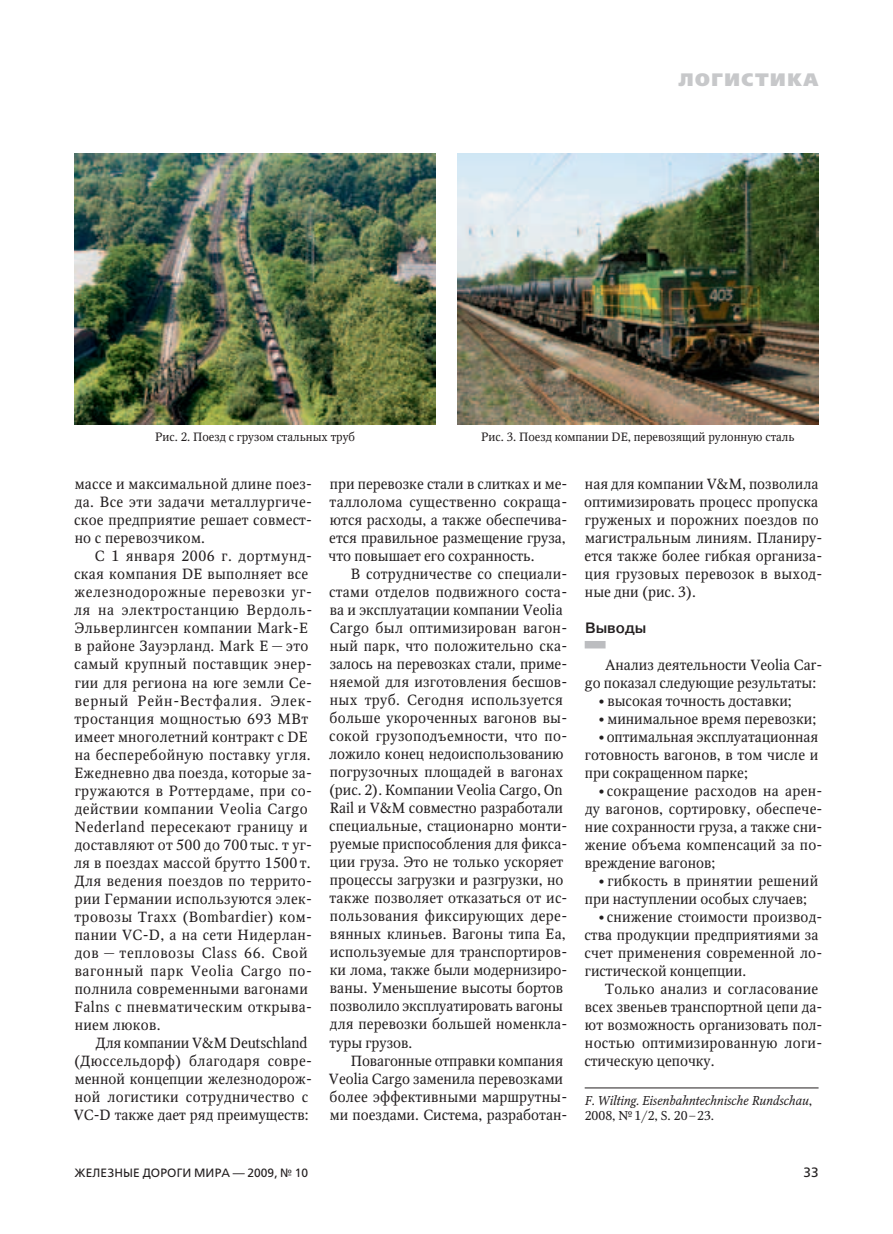
<style>
.page{position:relative;width:893px;height:1234px;background:#fff}
.page>*{position:absolute;margin:0;border:0;box-sizing:border-box;transform-origin:0 0}
.t1{font:800 18px "Free Set";letter-spacing:.09em;color:#c7c8ca}
.t2{font:500 15px "Pragmatica";color:#231f20}
.t3{font:14.7px/18px "Octava";letter-spacing:.015em;color:#231f20}
.t4{font:13.5px "Free Set";color:#231f20}
.t5{font:italic 12.75px/15px "Octava";color:#231f20}
.t6{font:12px "Octava";color:#231f20}
.t7{font:12px "Free Set";letter-spacing:.01em;color:#231f20}
.s1{font-style:normal}
</style>
<div class="page">
<div style="left:585px;top:640px;width:21px;height:8px;background:#bcbdc0"></div>
<hr style="left:585px;top:1087px;width:234px;height:1px;background:#231f20">
<img style="left:74px;top:153px;width:361px;height:271px">
<img style="left:457px;top:153px;width:361px;height:271px">
<p class="t1" style="left:678px;top:68px;width:142px">Логистика</p>
<p class="t6" style="left:155px;top:429px;width:201px">Рис. 2. Поезд с грузом стальных труб</p>
<p class="t6" style="left:481px;top:429px;width:315px">Рис. 3. Поезд компании DE, перевозящий рулонную сталь</p>
<p class="t3" style="left:74px;top:475px;width:240px;text-align:justify">массе и максимальной длине поез&shy;да. Все эти задачи металлургиче&shy;ское предприятие решает совмест&shy;но с перевозчиком.</p>
<p class="t3" style="left:74px;top:547px;width:240px;text-indent:21px">С 1 января 2006 г. дортмунд&shy;ская компания DE выполняет все железнодорожные перевозки уг&shy;ля на электростанцию Вердоль-<br>Эльверлингсен компании Mark-E в районе Зауэрланд. Mark E — это самый крупный поставщик энер&shy;гии для региона на юге земли Се&shy;верный Рейн-Вестфалия. Элек&shy;тростанция мощностью 693 МВт имеет многолетний контракт с DE на бесперебойную поставку угля.<br>Ежедневно два поезда, которые за&shy;гружаются в Роттердаме, при со&shy;действии компании Veolia Cargo<br>Nederland пересекают границу и доставляют от 500 до 700 тыс. т уг&shy;ля в поездах массой брутто 1500 т.<br>Для ведения поездов по террито&shy;рии Германии используются элек&shy;тровозы Traxx (Вombardier) ком&shy;пании VC-D, а на сети Нидерлан&shy;дов — тепловозы Class 66. Свой вагонный парк Veolia Cargo по&shy;полнила современными вагонами<br>Falns с пневматическим открыва&shy;нием люков.</p>
<p class="t3" style="left:74px;top:1033px;width:240px;text-indent:22px">Для компании V&amp;M Deutschland (Дюссельдорф) благодаря совре&shy;менной концепции железнодорож&shy;ной логистики сотрудничество с<br>VC-D также дает ряд преимуществ:</p>
<p class="t3" style="left:329px;top:475px;width:240px;text-align:justify">при перевозке стали в слитках и ме&shy;таллолома существенно сокраща&shy;ются расходы, а также обеспечива&shy;ется правильное размещение груза, что повышает его сохранность.</p>
<p class="t3" style="left:329px;top:565px;width:240px;text-indent:22px">В сотрудничестве со специали&shy;стами отделов подвижного соста&shy;ва и эксплуатации компании Veolia<br>Cargo был оптимизирован вагон&shy;ный парк, что положительно ска&shy;залось на перевозках стали, приме&shy;няемой для изготовления бесшов&shy;ных труб. Сегодня используется больше укороченных вагонов вы&shy;сокой грузоподъемности, что по&shy;ложило конец недоиспользованию погрузочных площадей в вагонах (рис. 2). Компании Veolia Cargo, On<br>Rail и V&amp;M совместно разработали специальные, стационарно монти&shy;руемые приспособления для фикса&shy;ции груза. Это не только ускоряет процессы загрузки и разгрузки, но также позволяет отказаться от ис&shy;пользования фиксирующих дере&shy;вянных клиньев. Вагоны типа Еа, используемые для транспортиров&shy;ки лома, также были модернизиро&shy;ваны. Уменьшение высоты бортов позволило эксплуатировать вагоны для перевозки большей номенкла&shy;туры грузов.</p>
<p class="t3" style="left:329px;top:1051px;width:240px;text-indent:22px">Повагонные отправки компания Veolia Cargo заменила перевозками более эффективными маршрутны&shy;ми поездами. Система, разработан-</p>
<p class="t3" style="left:584px;top:475px;width:240px">ная для компании V&amp;M, позволила оптимизировать процесс пропуска груженых и порожних поездов по магистральным линиям. Планиру&shy;ется также более гибкая организа&shy;ция грузовых перевозок в выход&shy;ные дни (рис. 3).</p>
<p class="t2" style="left:585px;top:618px;width:63px">Выводы</p>
<p class="t3" style="left:585px;top:655px;width:239px;text-indent:20px">Анализ деятельности Veolia Car&shy;go показал следующие результаты:</p>
<p class="t3" style="left:595px;top:691px;width:198px">•высокая точность доставки;</p>
<p class="t3" style="left:595px;top:709px;width:223px">•минимальное время перевозки;</p>
<p class="t3" style="left:585px;top:727px;width:235px;text-align:justify;text-indent:10px">•оптимальная эксплуатационная готовность вагонов, в том числе и при сокращенном парке;</p>
<p class="t3" style="left:585px;top:781px;width:239px;text-align:justify;text-indent:10px">•сокращение расходов на арен&shy;ду вагонов, сортировку, обеспече&shy;ние сохранности груза, а также сни&shy;жение объема компенсаций за по&shy;вреждение вагонов;</p>
<p class="t3" style="left:585px;top:871px;width:235px;text-indent:10px">•гибкость в принятии решений при наступлении особых случаев;</p>
<p class="t3" style="left:584px;top:907px;width:240px;text-indent:11px">•снижение стоимости производ&shy;ства продукции предприятиями за счет применения современной ло&shy;гистической концепции.</p>
<p class="t3" style="left:584px;top:979px;width:240px;text-indent:20px">Только анализ и согласование всех звеньев транспортной цепи да&shy;ют возможность организовать пол&shy;ностью оптимизированную логи&shy;стическую цепочку.</p>
<p class="t5" style="left:585px;top:1092px;width:229px">F. Wilting. Eisenbahntechnische Rundschau<span class="s1">,<br>2008, №1/2, S. 20–23.</span></p>
<p class="t7" style="left:74px;top:1165px;width:235px">Железные дороги мира — 2009, № 10</p>
<p class="t4" style="left:804px;top:1163px;width:17px">33</p>
</div>
